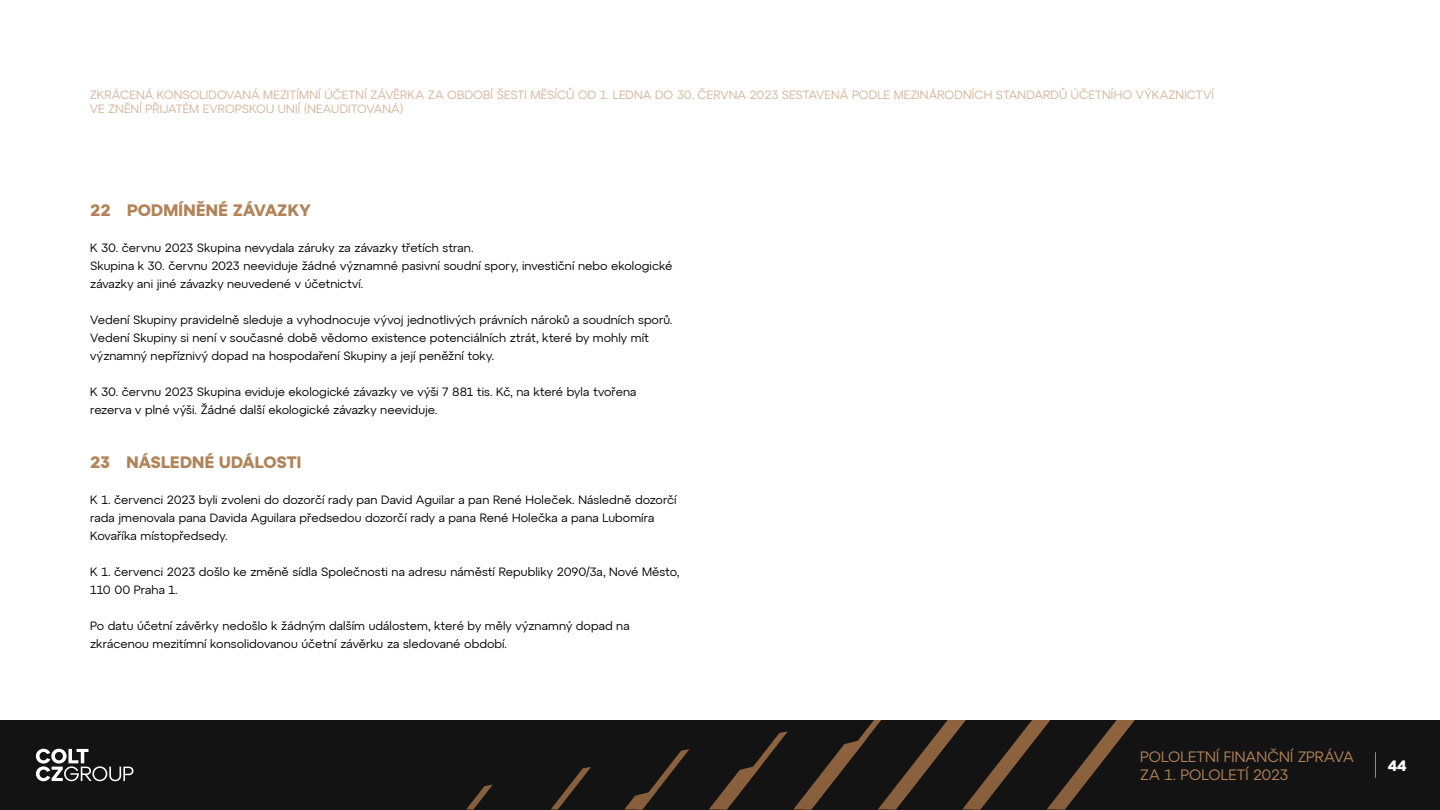
<style>
.page{position:relative;width:1440px;height:810px;background:#fff}
.page>*{position:absolute;margin:0;border:0;box-sizing:border-box;transform-origin:0 0}
.t1{font:700 16.5px "Atyp Colt CZ";letter-spacing:.005em;color:#b18358}
.t2{font:15px/18px "Atyp Colt CZ";letter-spacing:.005em;color:#b18358}
.t3{font:700 15px "Atyp Colt CZ";color:#fff}
.t4{font:12px/18px "Atyp Colt CZ";color:#000}
.t5{font:12px/14.4px "Atyp Colt CZ";letter-spacing:.005em;color:#d2b69b}
</style>
<div class="page">
<div style="left:0;top:720px;width:1440px;height:90px;background:#141314"></div>
<svg style="left:466px;top:785px;width:27px;height:24px"></svg>
<svg style="left:551px;top:767px;width:40px;height:42px"></svg>
<svg style="left:625px;top:749px;width:64px;height:60px"></svg>
<svg style="left:709px;top:720px;width:426px;height:89px"></svg>
<svg style="left:36px;top:749px;width:97px;height:32px"></svg>
<svg style="left:1375px;top:752px;width:1px;height:26px"></svg>
<p class="t5" style="left:90px;top:87px;width:1126px">ZKRÁCENÁ KONSOLIDOVANÁ MEZITÍMNÍ ÚČETNÍ ZÁVĚRKA ZA OBDOBÍ ŠESTI MĚSÍCŮ OD 1. LEDNA DO 30. ČERVNA 2023 SESTAVENÁ PODLE MEZINÁRODNÍCH STANDARDŮ ÚČETNÍHO VÝKAZNICTVÍ<br>VE ZNĚNÍ PŘIJATÉM EVROPSKOU UNIÍ (NEAUDITOVANÁ)</p>
<h1 class="t1" style="left:90px;top:197px;width:222px">22 PODMÍNĚNÉ ZÁVAZKY</h1>
<p class="t4" style="left:90px;top:238px;width:584px">K 30. červnu 2023 Skupina nevydala záruky za závazky třetích stran.<br>Skupina k 30. červnu 2023 neeviduje žádné významné pasivní soudní spory, investiční nebo ekologické závazky ani jiné závazky neuvedené v účetnictví.</p>
<p class="t4" style="left:90px;top:310px;width:584px">Vedení Skupiny pravidelně sleduje a vyhodnocuje vývoj jednotlivých právních nároků a soudních sporů.<br>Vedení Skupiny si není v současné době vědomo existence potenciálních ztrát, které by mohly mít významný nepříznivý dopad na hospodaření Skupiny a její peněžní toky.</p>
<p class="t4" style="left:90px;top:382px;width:548px">K 30. červnu 2023 Skupina eviduje ekologické závazky ve výši 7 881 tis. Kč, na které byla tvořena rezerva v plné výši. Žádné další ekologické závazky neeviduje.</p>
<h1 class="t1" style="left:90px;top:449px;width:213px">23 NÁSLEDNÉ UDÁLOSTI</h1>
<p class="t4" style="left:90px;top:490px;width:588px">K 1. červenci 2023 byli zvoleni do dozorčí rady pan David Aguilar a pan René Holeček. Následně dozorčí rada jmenovala pana Davida Aguilara předsedou dozorčí rady a pana René Holečka a pana Lubomíra<br>Kovaříka místopředsedy.</p>
<p class="t4" style="left:90px;top:562px;width:591px">K 1. červenci 2023 došlo ke změně sídla Společnosti na adresu náměstí Republiky 2090/3a, Nové Město,<br>110 00 Praha 1.</p>
<p class="t4" style="left:90px;top:616px;width:541px">Po datu účetní závěrky nedošlo k žádným dalším událostem, které by měly významný dopad na zkrácenou mezitímní konsolidovanou účetní závěrku za sledované období.</p>
<p class="t2" style="left:1140px;top:747px;width:215px">POLOLETNÍ FINANČNÍ ZPRÁVA<br>ZA 1. POLOLETÍ 2023</p>
<p class="t3" style="left:1388px;top:754px;width:20px">44</p>
</div>
